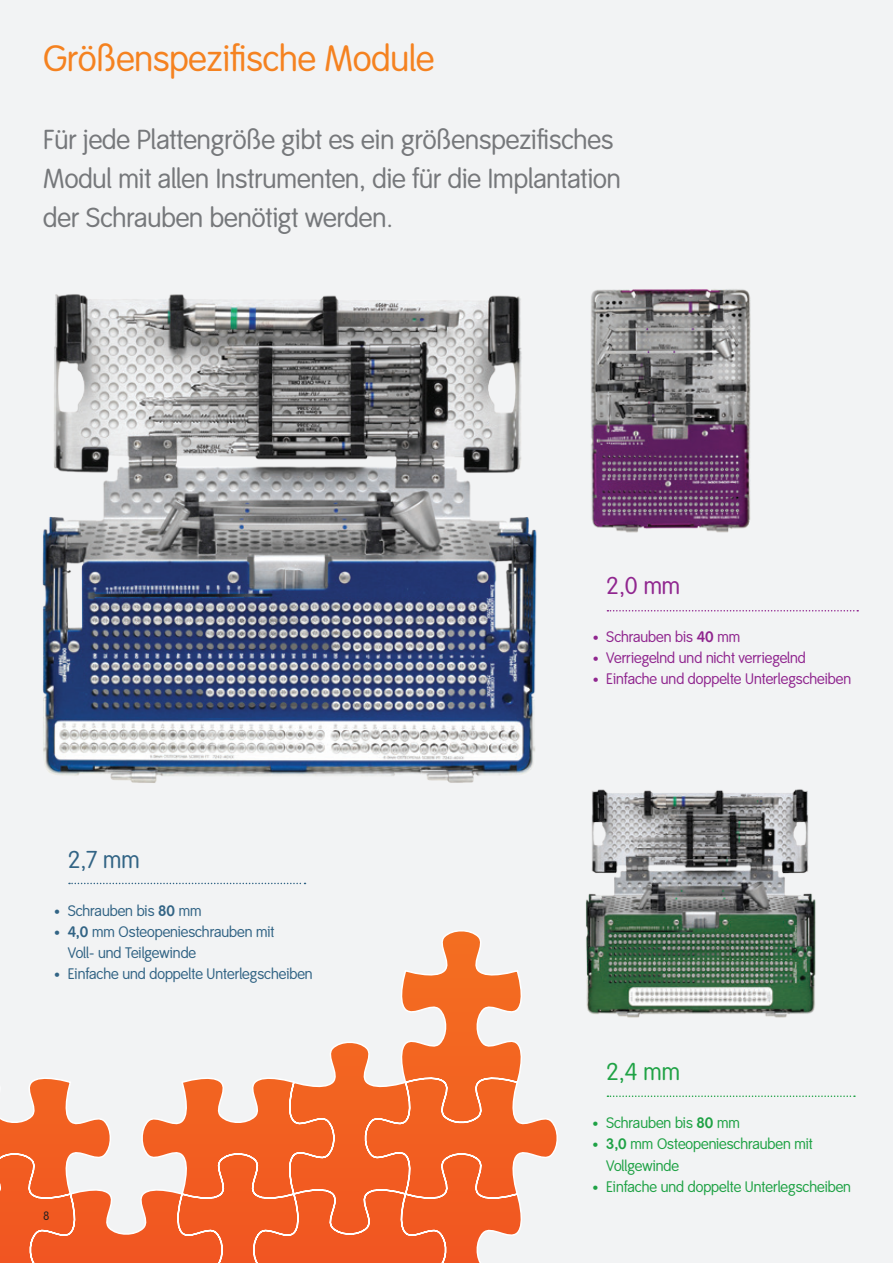
<style>
.page{position:relative;width:893px;height:1263px;background:#f2f3f4}
.page>*{position:absolute;margin:0;border:0;box-sizing:border-box;transform-origin:0 0}
.Brochure{font:36px "Smith&Nephew";color:#f58220}
.Brochure-2{font:27px/39px "Smith&Nephew";color:#76787b}
.Brochure-3{font:24px "Smith&Nephew";color:#90268f}
.Brochure-4{font:24px "Smith&Nephew";color:#1fa245}
.Brochure-5{font:24px "Smith&Nephew";color:#326485}
.Brochure-6{font:15px "Smith&Nephew";color:#326485}
.Brochure-7{font:15px/21px "Smith&Nephew";color:#1fa245}
.Brochure-8{font:15px "Smith&Nephew";color:#90268f}
.t1{font:12px "Smith&Nephew";color:#231f20}
.s1{font-size:12px}
.s2{font-weight:700}
</style>
<div class="page">
<svg style="left:0;top:930px;width:558px;height:333px"></svg>
<img style="left:591px;top:289px;width:160px;height:244px">
<img style="left:586px;top:789px;width:230px;height:229px">
<img style="left:42px;top:294px;width:495px;height:489px">
<svg style="left:607px;top:610px;width:251px;height:1px"></svg>
<svg style="left:607px;top:1095px;width:248px;height:2px"></svg>
<svg style="left:69px;top:883px;width:237px;height:1px"></svg>
<p class="Brochure" style="left:43px;top:38px;width:393px">Größenspezifische Module</p>
<p class="Brochure-2" style="left:43px;top:121px;width:579px">Für jede Plattengröße gibt es ein größenspezifisches<br>Modul mit allen Instrumenten, die für die Implantation der Schrauben benötigt werden.</p>
<p class="Brochure-5" style="left:68px;top:845px;width:73px">2,7 mm</p>
<p class="Brochure-6" style="left:54px;top:902px;width:149px"><span class="s1">•</span> Schrauben bis <span class="s2">80</span> mm</p>
<p class="Brochure-6" style="left:54px;top:923px;width:222px"><span class="s1">•</span> <span class="s2">4,0</span> mm Osteopenieschrauben mit</p>
<p class="Brochure-6" style="left:68px;top:944px;width:130px">Voll- und Teilgewinde</p>
<p class="Brochure-6" style="left:54px;top:965px;width:260px"><span class="s1">•</span> Einfache und doppelte Unterlegscheiben</p>
<p class="t1" style="left:43px;top:1209px;width:8px">8</p>
<p class="Brochure-3" style="left:606px;top:572px;width:75px">2,0 mm</p>
<p class="Brochure-8" style="left:593px;top:628px;width:149px"><span class="s1">•</span> Schrauben bis <span class="s2">40</span> mm</p>
<p class="Brochure-8" style="left:593px;top:649px;width:215px"><span class="s1">•</span> Verriegelnd und nicht verriegelnd</p>
<p class="Brochure-8" style="left:593px;top:670px;width:260px"><span class="s1">•</span> Einfache und doppelte Unterlegscheiben</p>
<p class="Brochure-4" style="left:606px;top:1058px;width:75px">2,4 mm</p>
<p class="Brochure-7" style="left:593px;top:1113px;width:149px"><span class="s1">•</span> Schrauben bis <span class="s2">80</span> mm</p>
<p class="Brochure-7" style="left:606px;top:1134px;width:208px;text-indent:-14px"><span class="s1">•</span> <span class="s2">3,0</span> mm Osteopenieschrauben mit<br>Vollgewinde</p>
<p class="Brochure-7" style="left:593px;top:1176px;width:260px"><span class="s1">•</span> Einfache und doppelte Unterlegscheiben</p>
</div>
